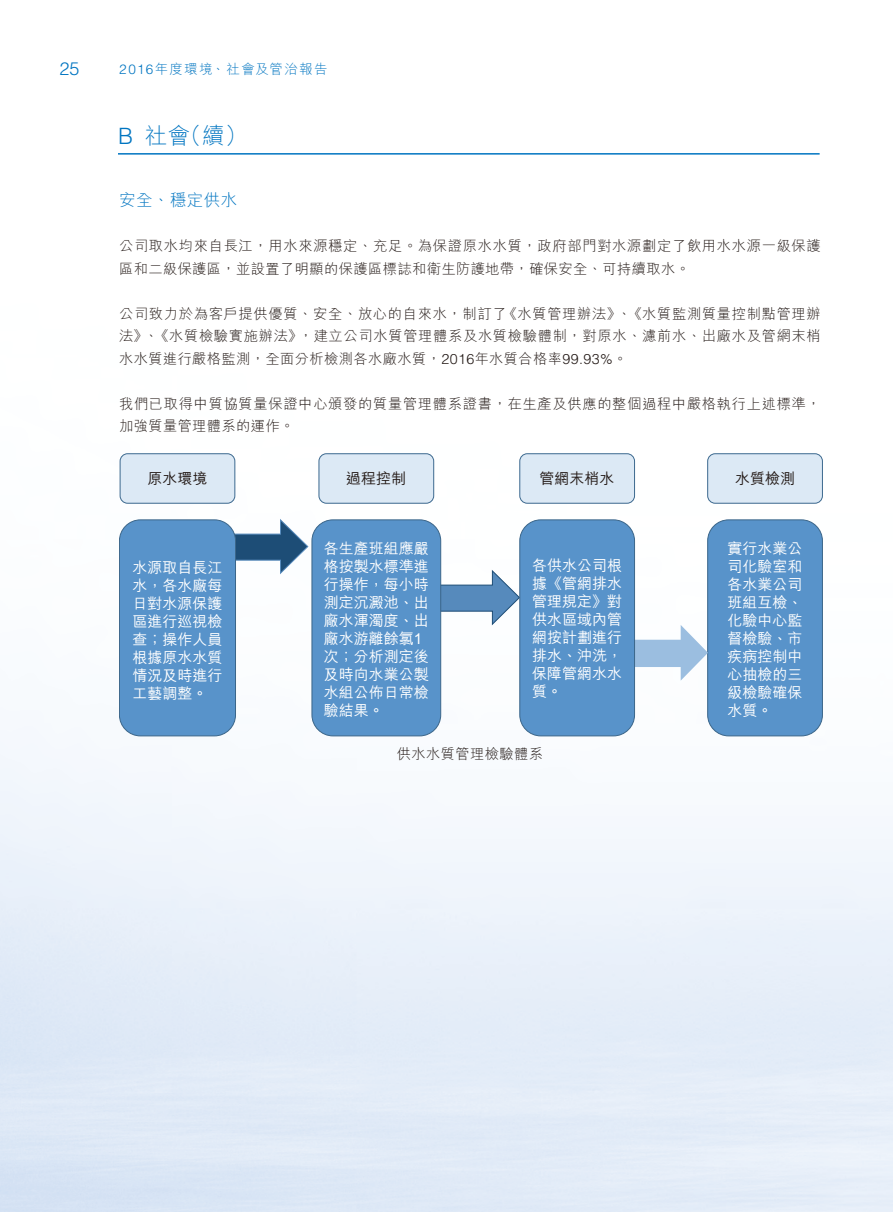
<style>
.page{position:relative;width:893px;height:1212px;background:#fff}
.page>*{position:absolute;margin:0;border:0;box-sizing:border-box;transform-origin:0 0}
.t1{font:300 22.5px "M Hei HK";color:#0075c1}
.t2{font:300 22.5px "Helvetica LT Std";color:#0075c1}
.t3{font:300 18px "Helvetica LT Std";color:#0075c1}
.t4{font:300 16.5px "M Hei HK";letter-spacing:.03em;color:#0075c1}
.t5{font:15px/18px "M Hei HK Medium B5 pc H";color:#fff;text-align:justify}
.t6{font:15px "M Hei HK Medium B5 pc H";color:#231916}
.t7{font:300 14.25px/22.5px "M Hei HK";letter-spacing:.05em;color:#231916}
.t8{font:300 14.25px/22.5px "M Hei HK";letter-spacing:.03em;color:#231916}
.t9{font:300 13.5px "M Hei HK";letter-spacing:.095em;color:#0075c1}
.s1{font-family:"Helvetica LT Std"}
</style>
<div class="page">
<img style="left:0;top:453px;width:893px;height:759px">
<hr style="left:118px;top:153px;width:702px;height:2px;background:#0075c1">
<div style="left:708px;top:520px;width:114px;height:216px;background:#5893ca;border-radius:21px"></div>
<div style="left:707px;top:519px;width:116px;height:217px;border:1px solid #3b668a;border-radius:21px"></div>
<svg style="left:233px;top:518px;width:76px;height:57px"></svg>
<svg style="left:441px;top:569px;width:78px;height:57px"></svg>
<svg style="left:635px;top:625px;width:73px;height:56px"></svg>
<div style="left:119px;top:520px;width:116px;height:216px;background:#5893ca;border-radius:21px"></div>
<div style="left:119px;top:519px;width:117px;height:217px;border:1px solid #3b668a;border-radius:21px"></div>
<div style="left:312px;top:520px;width:129px;height:216px;background:#5893ca;border-radius:21px"></div>
<div style="left:312px;top:519px;width:129px;height:217px;border:1px solid #3b668a;border-radius:21px"></div>
<div style="left:520px;top:520px;width:114px;height:216px;background:#5893ca;border-radius:21px"></div>
<div style="left:519px;top:519px;width:116px;height:217px;border:1px solid #3b668a;border-radius:21px"></div>
<div style="left:120px;top:454px;width:115px;height:49px;background:#dce9f5;border-radius:8px"></div>
<div style="left:120px;top:453px;width:115px;height:51px;border:1px solid #3c698f;border-radius:8px"></div>
<div style="left:319px;top:454px;width:115px;height:49px;background:#dce9f5;border-radius:8px"></div>
<div style="left:319px;top:453px;width:115px;height:51px;border:1px solid #3c698f;border-radius:8px"></div>
<div style="left:520px;top:454px;width:114px;height:49px;background:#dce9f5;border-radius:8px"></div>
<div style="left:519px;top:453px;width:116px;height:51px;border:1px solid #3c698f;border-radius:8px"></div>
<div style="left:708px;top:454px;width:114px;height:49px;background:#dce9f5;border-radius:8px"></div>
<div style="left:707px;top:453px;width:116px;height:51px;border:1px solid #3c698f;border-radius:8px"></div>
<p class="t3" style="left:60px;top:58px;width:22px">25</p>
<p class="t9" style="left:119px;top:62px;width:210px"><span class="s1">2016</span>年度環境、社會及管治報告</p>
<h1 class="t2" style="left:118px;top:122px;width:17px">B</h1>
<h1 class="t1" style="left:179px;top:124px;width:70px">（續(</h1>
<h1 class="t1" style="left:145px;top:124px;width:47px">社會</h1>
<p class="t4" style="left:119px;top:192px;width:120px">安全、穩定供水</p>
<p class="t7" style="left:119px;top:234px;width:703px">公司取水均來自長江，用水來源穩定、充足。為保證原水水質，政府部門對水源劃定了飲用水水源一級保護區和二級保護區，並設置了明顯的保護區標誌和衛生防護地帶，確保安全、可持續取水。</p>
<p class="t7" style="left:503px;top:302px;width:319px">《水質管理辦法》、《水質監測質量控制點管理辦</p>
<p class="t7" style="left:299px;top:302px;width:524px;text-indent:-180px">公司致力於為客戶提供優質、安全、放心的自來水，制訂了<br>，建立公司水質管理體系及水質檢驗體制，對原水、濾前水、出廠水及管網末梢</p>
<p class="t8" style="left:119px;top:324px;width:510px">法》、《水質檢驗實施辦法》<br>水水質進行嚴格監測，全面分析檢測各水廠水質，<span class="s1">2016</span>年水質合格率<span class="s1">99.93%</span>。</p>
<p class="t7" style="left:119px;top:392px;width:703px">我們已取得中質協質量保證中心頒發的質量管理體系證書，在生產及供應的整個過程中嚴格執行上述標準，加強質量管理體系的運作。</p>
<p class="t6" style="left:147px;top:467px;width:61px">原水環境</p>
<p class="t6" style="left:735px;top:467px;width:61px">水質檢測</p>
<p class="t6" style="left:346px;top:467px;width:62px">過程控制</p>
<p class="t6" style="left:540px;top:467px;width:76px">管網末梢水</p>
<p class="t5" style="left:132px;top:557px;width:91px">水源取自長江水，各水廠每日對水源保護區進行巡視檢查；操作人員根據原水水質情況及時進行工藝調整。</p>
<p class="t5" style="left:324px;top:538px;width:107px;text-align:left">各生產班組應嚴格按製水標準進行操作，每小時測定沉澱池、出廠水渾濁度、出廠水游離餘氯1次；分析測定後及時向水業公製水組公佈日常檢驗結果。</p>
<p class="t5" style="left:532px;top:555px;width:91px">各供水公司根據《管網排水管理規定》對供水區域內管網按計劃進行排水、沖洗，保障管網水水質。</p>
<p class="t8" style="left:397px;top:742px;width:148px">供水水質管理檢驗體系</p>
<p class="t5" style="left:727px;top:538px;width:76px">實行水業公司化驗室和各水業公司班組互檢、化驗中心監督檢驗、市疾病控制中心抽檢的三級檢驗確保水質。</p>
</div>
